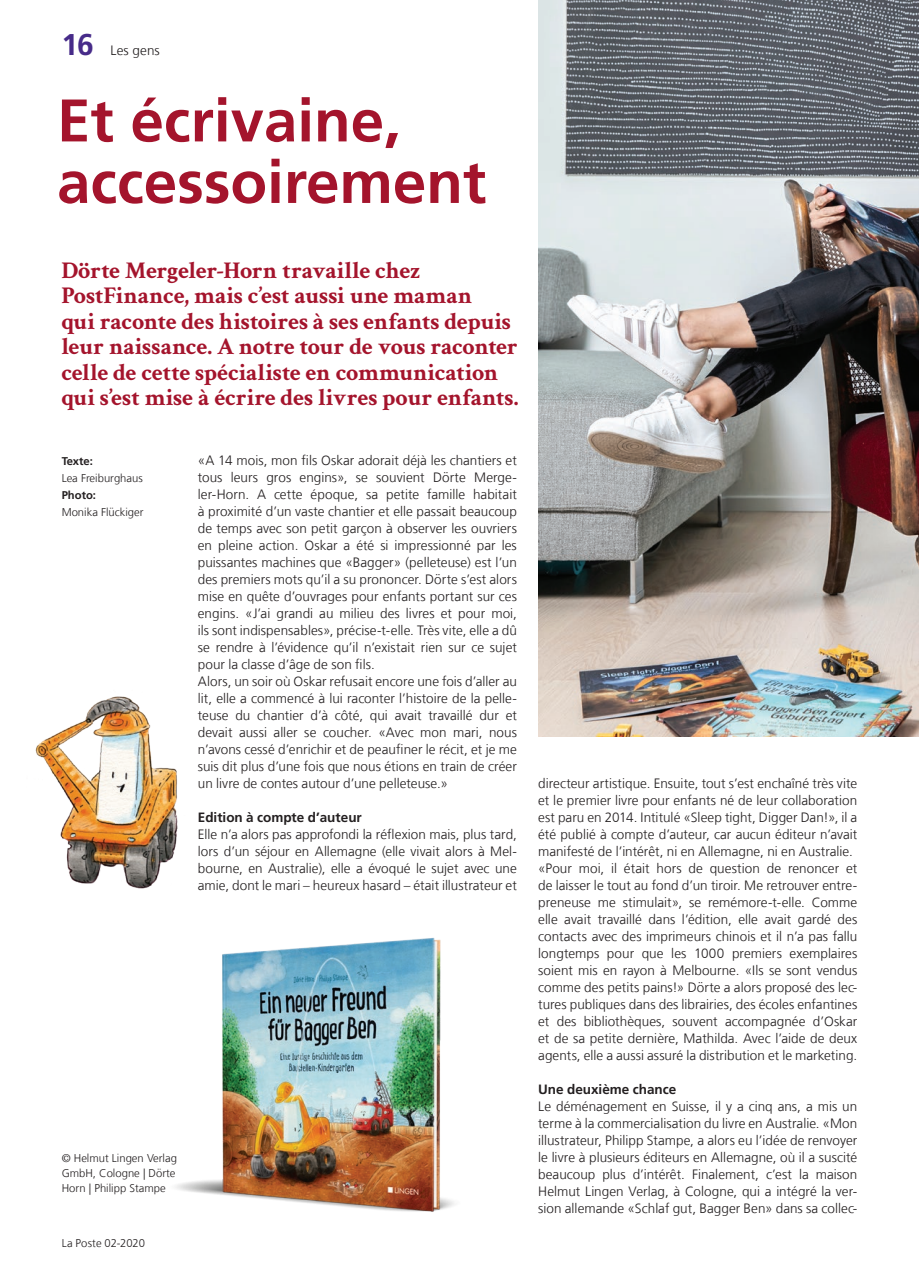
<style>
.page{position:relative;width:919px;height:1276px;background:#fff}
.page>*{position:absolute;margin:0;border:0;box-sizing:border-box;transform-origin:0 0}
.t1{font:700 60px/61.5px "Frutiger LT Com";color:#a4142c}
.t2{font:700 30px "Frutiger LT Com";color:#472b89}
.t3{font:700 24px/25.5px "Crimson Text";letter-spacing:-.01em;color:#a4142c}
.t4{font:300 13.5px/17px "Frutiger LT Com";color:#231f20}
.t5{font:700 13.5px "Frutiger LT Com";color:#231f20}
.t6{font:300 11.25px/14.9px "Frutiger LT Com";color:#231f20}
.t7{font:700 11.25px "Frutiger LT Com";color:#231f20}
</style>
<div class="page">
<img style="left:538px;top:0;width:380px;height:737px">
<img style="left:175px;top:937px;width:279px;height:275px">
<img style="left:35px;top:696px;width:143px;height:193px">
<h2 class="t2" style="left:61px;top:27px;width:34px">16</h2>
<p class="t4" style="left:111px;top:42px;width:51px">Les gens</p>
<h1 class="t1" style="left:57px;top:90px;width:430px">Et écrivaine, accessoirement</h1>
<p class="t3" style="left:61px;top:256px;width:458px">Dörte Mergeler-Horn travaille chez PostFinance, mais c’est aussi une maman<br>qui raconte des histoires à ses enfants depuis leur naissance. A notre tour de vous raconter celle de cette spécialiste en communication qui s’est mise à écrire des livres pour enfants.</p>
<p class="t7" style="left:62px;top:454px;width:33px">Texte:</p>
<p class="t6" style="left:62px;top:470px;width:83px">Lea Freiburghaus</p>
<p class="t7" style="left:62px;top:488px;width:36px">Photo:</p>
<p class="t6" style="left:62px;top:504px;width:83px">Monika Flückiger</p>
<p class="t4" style="left:198px;top:451px;width:320px">«A 14 mois, mon fils Oskar adorait déjà les chantiers et tous leurs gros engins», se souvient Dörte Merge&shy;ler-Horn. A cette époque, sa petite famille habitait à proximité d’un vaste chantier et elle passait beaucoup de temps avec son petit garçon à observer les ouvriers en pleine action. Oskar a été si impressionné par les puissantes machines que «Bagger» (pelleteuse) est l’un des premiers mots qu’il a su prononcer. Dörte s’est alors mise en quête d’ouvrages pour enfants portant sur ces engins. «J’ai grandi au milieu des livres et pour moi, ils sont indispensables», précise-t-elle. Très vite, elle a dû se rendre à l’évidence qu’il n’existait rien sur ce sujet pour la classe d’âge de son fils.<br>Alors, un soir où Oskar refusait encore une fois d’aller au lit, elle a commencé à lui raconter l’histoire de la pelle&shy;teuse du chantier d’à côté, qui avait travaillé dur et devait aussi aller se coucher. «Avec mon mari, nous n’avons cessé d’enrichir et de peaufiner le récit, et je me suis dit plus d’une fois que nous étions en train de créer un livre de contes autour d’une pelleteuse.»</p>
<p class="t5" style="left:198px;top:809px;width:165px">Edition à compte d’auteur</p>
<p class="t4" style="left:198px;top:826px;width:320px;text-align:justify">Elle n’a alors pas approfondi la réflexion mais, plus tard, lors d’un séjour en Allemagne (elle vivait alors à Mel&shy;bourne, en Australie), elle a évoqué le sujet avec une amie, dont le mari – heureux hasard – était illustrateur et</p>
<p class="t6" style="left:62px;top:1151px;width:117px">© Helmut Lingen Verlag<br>GmbH, Cologne | Dörte<br>Horn | Philipp Stampe</p>
<p class="t6" style="left:62px;top:1236px;width:85px">La Poste 02-2020</p>
<p class="t4" style="left:538px;top:775px;width:320px">directeur artistique. Ensuite, tout s’est enchaîné très vite et le premier livre pour enfants né de leur collaboration est paru en 2014. Intitulé «Sleep tight, Digger Dan!», il a été publié à compte d’auteur, car aucun éditeur n’avait manifesté de l’intérêt, ni en Allemagne, ni en Australie. «Pour moi, il était hors de question de renoncer et de laisser le tout au fond d’un tiroir. Me retrouver entre&shy;preneuse me stimulait», se remémore-t-elle. Comme elle avait travaillé dans l’édition, elle avait gardé des contacts avec des imprimeurs chinois et il n’a pas fallu longtemps pour que les 1000 premiers exemplaires soient mis en rayon à Melbourne. «Ils se sont vendus comme des petits pains!» Dörte a alors proposé des lec&shy;tures publiques dans des librairies, des écoles enfantines et des bibliothèques, souvent accompagnée d’Oskar et de sa petite dernière, Mathilda. Avec l’aide de deux agents, elle a aussi assuré la distribution et le marketing.</p>
<p class="t5" style="left:538px;top:1081px;width:140px">Une deuxième chance</p>
<p class="t4" style="left:538px;top:1098px;width:320px;text-align:justify">Le déménagement en Suisse, il y a cinq ans, a mis un terme à la commercialisation du livre en Australie. «Mon illustrateur, Philipp Stampe, a alors eu l’idée de renvoyer le livre à plusieurs éditeurs en Allemagne, où il a suscité beaucoup plus d’intérêt. Finalement, c’est la maison Helmut Lingen Verlag, à Cologne, qui a intégré la ver&shy;sion allemande «Schlaf gut, Bagger Ben» dans sa collec-</p>
</div>
